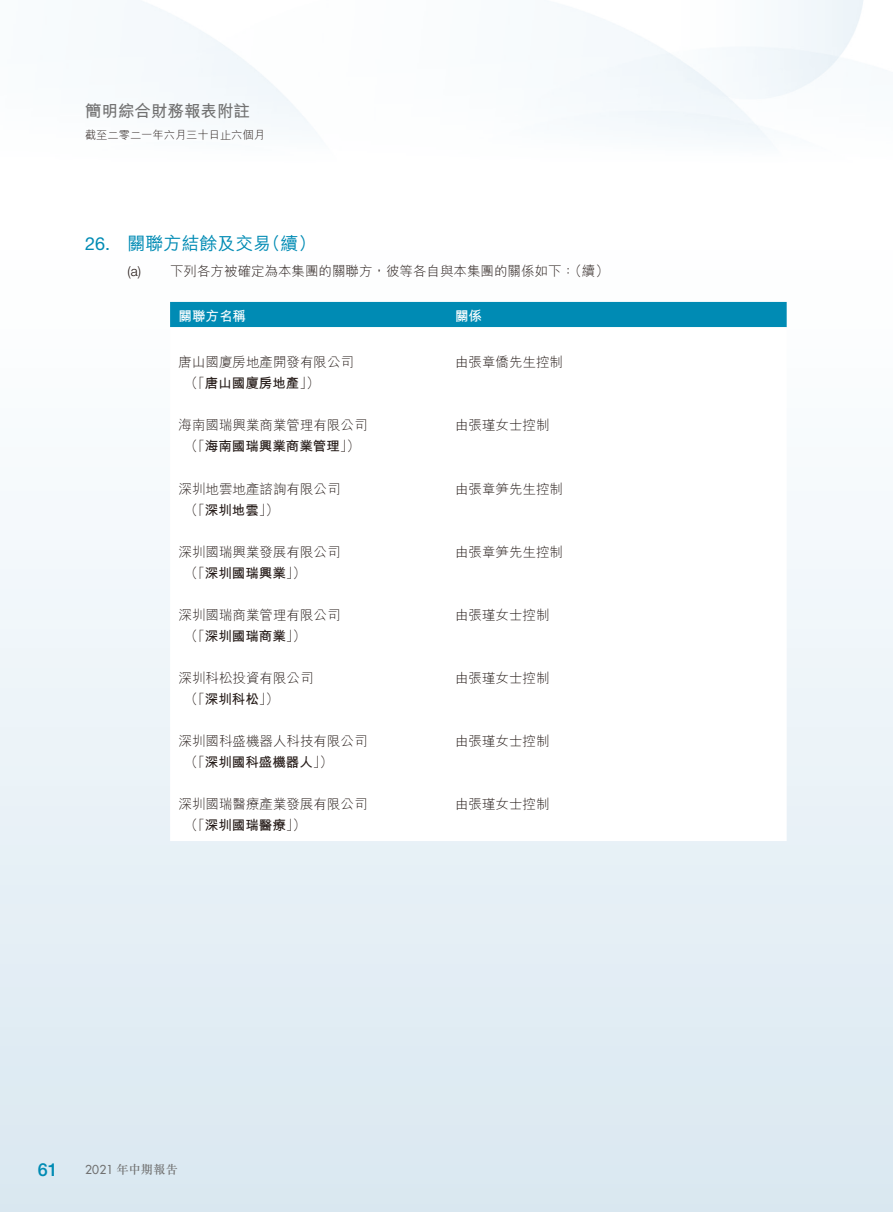
<style>
.page{position:relative;width:893px;height:1212px;background:#fff}
.page>*{position:absolute;margin:0;border:0;box-sizing:border-box;transform-origin:0 0}
.t1{font:18px "M Hei HK Medium E Ten B5 H";color:#008bb4}
.t2{font:500 18px "Helvetica Neue LT Std";color:#008bb4}
.t3{font:16.5px "M Hei HK Bold E Ten B5 H";color:#717171}
.t4{font:13.5px/21px "M Hei HK Light E Ten B5 H";color:#231916}
.t5{font:13.5px "M Hei HK Bold E Ten B5 H";color:#231916}
.t6{font:13.5px "M Hei HK Bold E Ten B5 H";color:#fff}
.t7{font:12px "M Sung HK Medium E Ten B5 H";letter-spacing:.02em;color:#717171}
.t8{font:11.25px "M Hei HK Light E Ten B5 H";color:#231916}
.s1{font-family:"Helvetica Neue LT Std"}
.s2{font-family:"Helvetica Neue LT Std";font-weight:300}
.s3{font-family:"M Hei HK Light E Ten B5 H"}
.s4{font-family:"M Hei HK Bold E Ten B5 H"}
.s5{font-family:"Futura Std";font-weight:500}
</style>
<div class="page">
<div style="left:0;top:226px;width:893px;height:986px;background:linear-gradient(to bottom,#fff,#dae8f1)"></div>
<div style="left:170px;top:302px;width:617px;height:25px;background:#008bb4"></div>
<svg style="left:170px;top:327px;width:617px;height:514px"></svg>
<p class="t3" style="left:85px;top:104px;width:166px">簡明綜合財務報表附註</p>
<p class="t8" style="left:85px;top:131px;width:181px">截至二零二一年六月三十日止六個月</p>
<h1 class="t1" style="left:85px;top:236px;width:233px"><span class="s1">26.</span> 關聯方結餘及交易（續）</h1>
<p class="t4" style="left:128px;top:262px;width:483px"><span class="s2">(a)</span> 下列各方被確定為本集團的關聯方，彼等各自與本集團的關係如下：（續）</p>
<p class="t6" style="left:179px;top:311px;width:69px">關聯方名稱</p>
<p class="t6" style="left:455px;top:311px;width:28px">關係</p>
<p class="t4" style="left:179px;top:354px;width:177px">唐山國廈房地產開發有限公司</p>
<p class="t5" style="left:185px;top:378px;width:137px"><span class="s3">（「</span>唐山國廈房地產<span class="s3">」）</span></p>
<p class="t4" style="left:455px;top:354px;width:109px">由張章僑先生控制</p>
<p class="t4" style="left:179px;top:417px;width:190px">海南國瑞興業商業管理有限公司</p>
<p class="t5" style="left:185px;top:441px;width:177px"><span class="s3">（「</span>海南國瑞興業商業管理<span class="s3">」）</span></p>
<p class="t4" style="left:455px;top:417px;width:96px">由張瑾女士控制</p>
<p class="t4" style="left:185px;top:480px;width:157px;text-indent:-6px">深圳地雲地產諮詢有限公司（「<span class="s4">深圳地雲</span>」）</p>
<p class="t4" style="left:455px;top:480px;width:109px">由張章笋先生控制</p>
<p class="t4" style="left:179px;top:543px;width:163px">深圳國瑞興業發展有限公司</p>
<p class="t5" style="left:185px;top:567px;width:123px"><span class="s3">（「</span>深圳國瑞興業<span class="s3">」）</span></p>
<p class="t4" style="left:455px;top:543px;width:109px">由張章笋先生控制</p>
<p class="t4" style="left:179px;top:606px;width:163px">深圳國瑞商業管理有限公司</p>
<p class="t5" style="left:185px;top:630px;width:123px"><span class="s3">（「</span>深圳國瑞商業<span class="s3">」）</span></p>
<p class="t4" style="left:455px;top:606px;width:96px">由張瑾女士控制</p>
<p class="t4" style="left:185px;top:669px;width:130px;text-indent:-6px">深圳科松投資有限公司（「<span class="s4">深圳科松</span>」）</p>
<p class="t4" style="left:455px;top:669px;width:96px">由張瑾女士控制</p>
<p class="t4" style="left:179px;top:732px;width:191px">深圳國科盛機器人科技有限公司</p>
<p class="t5" style="left:185px;top:756px;width:150px"><span class="s3">（「</span>深圳國科盛機器人<span class="s3">」）</span></p>
<p class="t4" style="left:455px;top:732px;width:96px">由張瑾女士控制</p>
<p class="t4" style="left:179px;top:795px;width:190px">深圳國瑞醫療產業發展有限公司</p>
<p class="t5" style="left:185px;top:819px;width:123px"><span class="s3">（「</span>深圳國瑞醫療<span class="s3">」）</span></p>
<p class="t4" style="left:455px;top:795px;width:96px">由張瑾女士控制</p>
<h1 class="t2" style="left:38px;top:1163px;width:22px">61</h1>
<p class="t7" style="left:85px;top:1165px;width:94px"><span class="s5">2021</span> 年中期報告</p>
</div>
